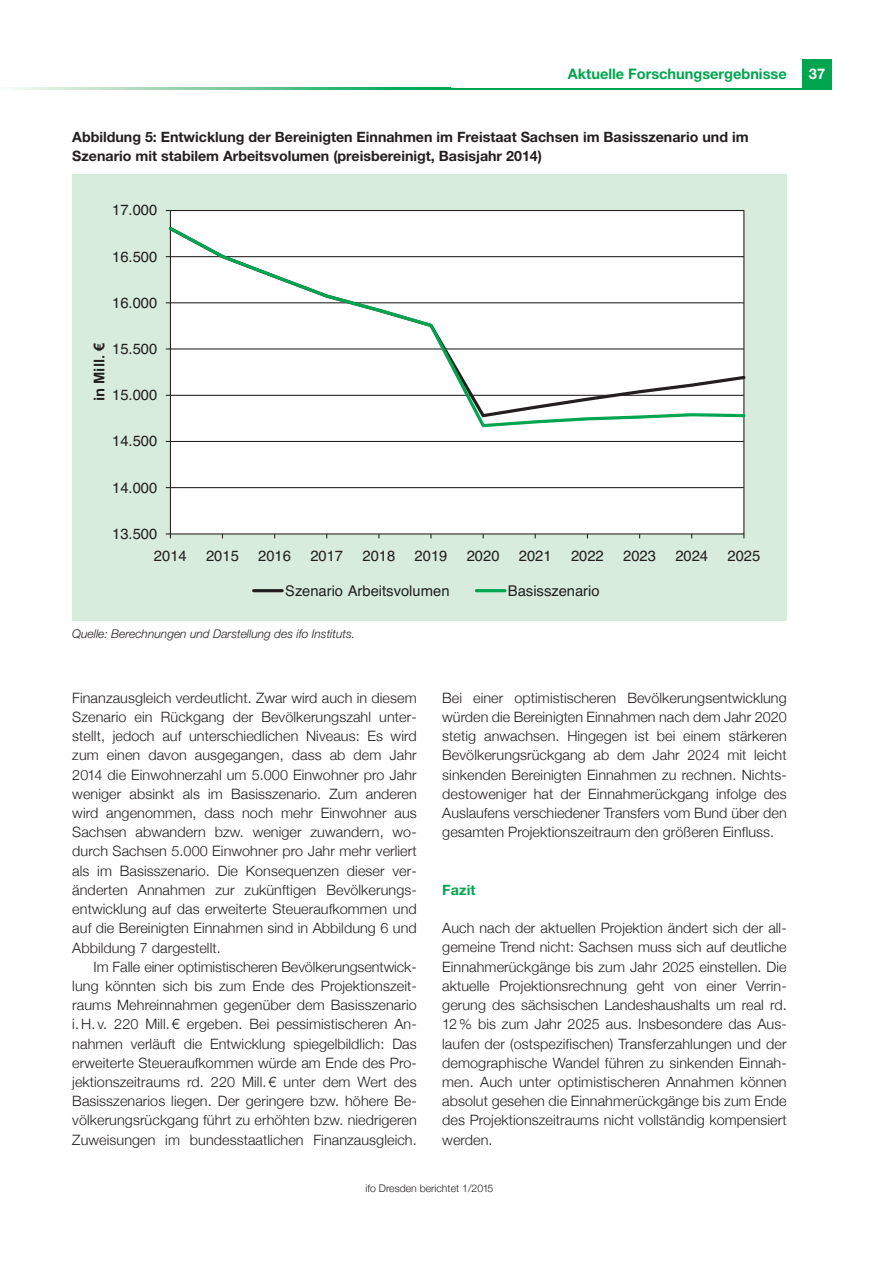
<style>
.page{position:relative;width:893px;height:1263px;background:#fff}
.page>*{position:absolute;margin:0;border:0;box-sizing:border-box;transform-origin:0 0}
.t1{font:14.85px "Helvetica";color:#231f20}
.t2{font:700 14.85px "Arial";color:#231f20}
.t3{font:700 14.7px "Helvetica Neue";color:#fff}
.t4{font:700 14.55px "Helvetica Neue";color:#00a54f}
.t5{font:300 14.25px/19.2px "Helvetica Neue";letter-spacing:.005em;color:#231f20;text-align:justify}
.t6{font:700 14.25px/18.8px "Helvetica Neue";color:#231f20}
.t7{font:700 14.25px "Helvetica Neue";letter-spacing:.005em;color:#00a54f}
.t8{font:italic 300 12px "Helvetica Neue";color:#231f20}
.t9{font:300 10.5px "Helvetica Neue";color:#231f20}
</style>
<div class="page">
<div style="left:72px;top:174px;width:715px;height:447px;background:#d8ecdd"></div>
<div style="left:170px;top:210px;width:574px;height:324px;background:#fff"></div>
<hr style="left:170px;top:487px;width:574px;height:1px;background:#231f20">
<hr style="left:170px;top:441px;width:574px;height:1px;background:#231f20">
<svg style="left:166px;top:533px;width:5px;height:5px"></svg>
<svg style="left:166px;top:224px;width:580px;height:205px"></svg>
<hr style="left:254px;top:589px;width:28px;height:3px;background:#231f20">
<hr style="left:476px;top:589px;width:29px;height:3px;background:#00a54f">
<div style="left:802px;top:60px;width:30px;height:29px;background:#00a54f"></div>
<hr style="left:448px;top:88px;width:384px;height:1px;background:#00a54f">
<svg style="left:11px;top:88px;width:437px;height:1px"></svg>
<p class="t4" style="left:568px;top:68px;width:220px">Aktuelle Forschungsergebnisse</p>
<p class="t6" style="left:72px;top:129px;width:678px">Abbildung 5: Entwicklung der Bereinigten Einnahmen im Freistaat Sachsen im Basisszenario und im<br>Szenario mit stabilem Arbeitsvolumen (preisbereinigt, Basisjahr 2014)</p>
<p class="t1" style="left:112px;top:199px;width:47px">17.000</p>
<p class="t1" style="left:112px;top:245px;width:47px">16.500</p>
<p class="t1" style="left:112px;top:291px;width:47px">16.000</p>
<p class="t2" style="left:90px;top:401px;width:60px;rotate:-90deg">in Mill. €</p>
<p class="t1" style="left:112px;top:337px;width:47px">15.500</p>
<p class="t1" style="left:112px;top:383px;width:47px">15.000</p>
<p class="t1" style="left:112px;top:430px;width:47px">14.500</p>
<p class="t1" style="left:112px;top:476px;width:47px">14.000</p>
<p class="t1" style="left:112px;top:522px;width:47px">13.500</p>
<p class="t1" style="left:154px;top:544px;width:34px">2014</p>
<p class="t1" style="left:206px;top:544px;width:34px">2015</p>
<p class="t1" style="left:258px;top:544px;width:34px">2016</p>
<p class="t1" style="left:310px;top:544px;width:34px">2017</p>
<p class="t1" style="left:362px;top:544px;width:34px">2018</p>
<p class="t1" style="left:415px;top:544px;width:34px">2019</p>
<p class="t1" style="left:467px;top:544px;width:34px">2020</p>
<p class="t1" style="left:519px;top:544px;width:34px">2021</p>
<p class="t1" style="left:571px;top:544px;width:34px">2022</p>
<p class="t1" style="left:623px;top:544px;width:34px">2023</p>
<p class="t1" style="left:675px;top:544px;width:34px">2024</p>
<p class="t1" style="left:727px;top:544px;width:34px">2025</p>
<p class="t1" style="left:285px;top:579px;width:166px">Szenario Arbeitsvolumen</p>
<p class="t1" style="left:508px;top:579px;width:93px">Basisszenario</p>
<p class="t8" style="left:72px;top:629px;width:284px">Quelle: Berechnungen und Darstellung des ifo Instituts.</p>
<p class="t5" style="left:72px;top:688px;width:346px">Finanzausgleich verdeutlicht. Zwar wird auch in diesem Szenario ein Rückgang der Bevölkerungszahl unter&shy;stellt, jedoch auf unterschiedlichen Niveaus: Es wird zum einen davon ausgegangen, dass ab dem Jahr 2014 die Einwohnerzahl um 5.000 Einwohner pro Jahr weniger absinkt als im Basisszenario. Zum anderen wird angenommen, dass noch mehr Einwohner aus Sachsen abwandern bzw. weniger zuwandern, wo&shy;durch Sachsen 5.000 Einwohner pro Jahr mehr verliert als im Basisszenario. Die Konsequenzen dieser ver&shy;änderten Annahmen zur zukünftigen Bevölkerungs&shy;entwicklung auf das erweiterte Steueraufkommen und auf die Bereinigten Einnahmen sind in Abbildung 6 und Abbildung 7 dargestellt.</p>
<p class="t5" style="left:72px;top:957px;width:346px;text-indent:21px">Im Falle einer optimistischeren Bevölkerungsentwick&shy;lung könnten sich bis zum Ende des Projektionszeit&shy;raums Mehreinnahmen gegenüber dem Basisszenario i. H. v. 220 Mill. € ergeben. Bei pessimistischeren An&shy;nahmen verläuft die Entwicklung spiegelbildlich: Das erweiterte Steueraufkommen würde am Ende des Pro&shy;jektionszeitraums rd. 220 Mill. € unter dem Wert des Basisszenarios liegen. Der geringere bzw. höhere Be&shy;völkerungsrückgang führt zu erhöhten bzw. niedrigeren Zuweisungen im bundesstaatlichen Finanzausgleich.</p>
<p class="t5" style="left:442px;top:688px;width:346px">Bei einer optimistischeren Bevölkerungsentwicklung würden die Bereinigten Einnahmen nach dem Jahr 2020 stetig anwachsen. Hingegen ist bei einem stärkeren Bevölkerungsrückgang ab dem Jahr 2024 mit leicht sinkenden Bereinigten Einnahmen zu rechnen. Nichts&shy;destoweniger hat der Einnahmerückgang infolge des Auslaufens verschiedener Transfers vom Bund über den gesamten Projektionszeitraum den größeren Einfluss.</p>
<p class="t7" style="left:442px;top:885px;width:35px">Fazit</p>
<p class="t5" style="left:442px;top:918px;width:346px">Auch nach der aktuellen Projektion ändert sich der all&shy;gemeine Trend nicht: Sachsen muss sich auf deutliche Einnahmerückgänge bis zum Jahr 2025 einstellen. Die aktuelle Projektionsrechnung geht von einer Verrin&shy;gerung des sächsischen Landeshaushalts um real rd.<br>12 % bis zum Jahr 2025 aus. Insbesondere das Aus&shy;laufen der (ostspezifischen) Transferzahlungen und der demographische Wandel führen zu sinkenden Einnah&shy;men. Auch unter optimistischeren Annahmen können absolut gesehen die Einnahmerückgänge bis zum Ende des Projektionszeitraums nicht vollständig kompensiert werden.</p>
<p class="t9" style="left:365px;top:1182px;width:129px">ifo Dresden berichtet 1/2015</p>
<p class="t3" style="left:809px;top:68px;width:18px">37</p>
</div>
